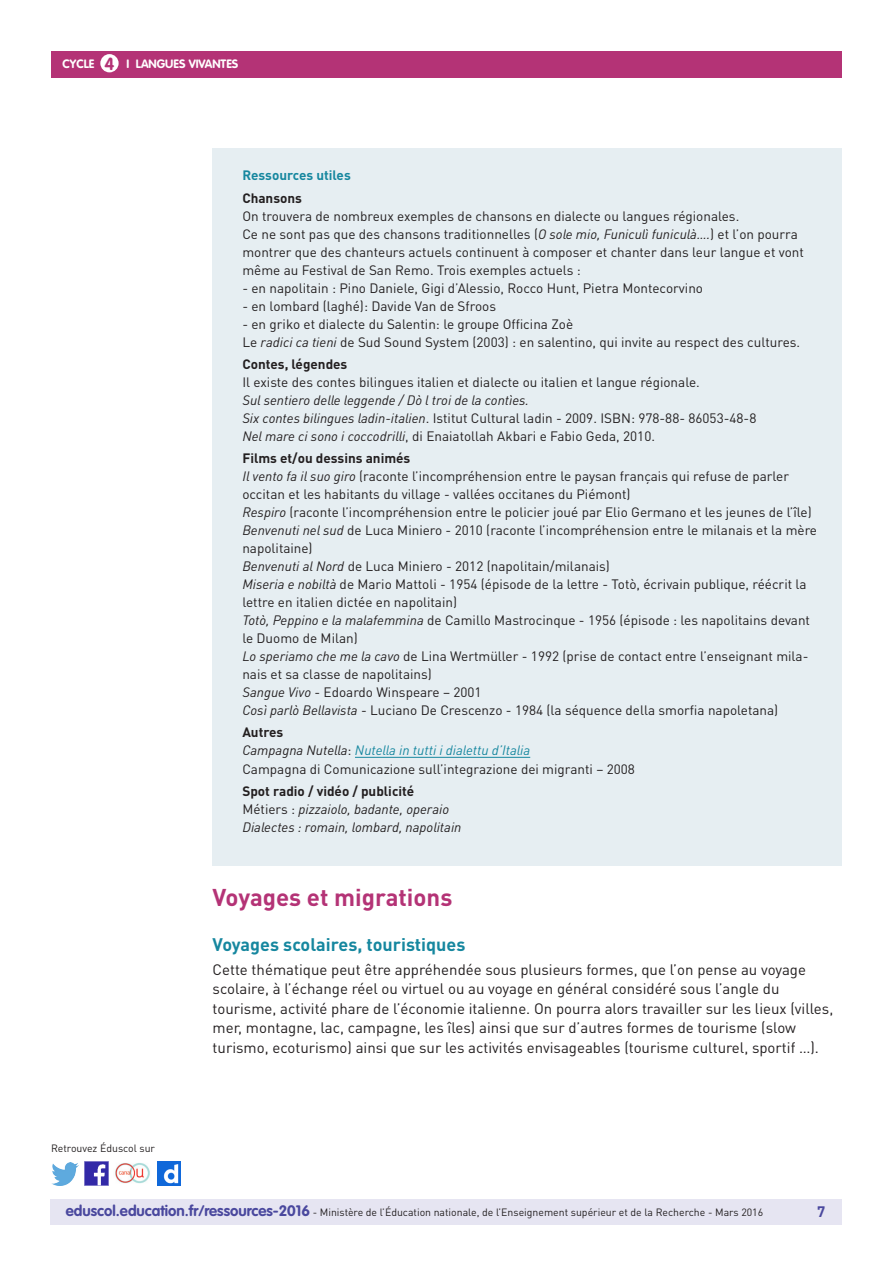
<style>
.page{position:relative;width:893px;height:1263px;background:#fff}
.page>*{position:absolute;margin:0;border:0;box-sizing:border-box;transform-origin:0 0}
._03_Titre_de_niveau{font:700 24px "DIN Pro";color:#b43376}
._04_Titre_de_niveau{font:700 18px "DIN Pro";color:#16879f}
.t1{font:700 17.25px "VAG Rounded Std";color:#b43376}
._06_Texte_courant{font:15px/19.5px "DIN Pro";color:#231f20}
.t2{font:700 15px "DIN Pro";color:#4a489e}
._15_texte_encadré{font:13.5px/18px "DIN Pro";color:#231f20}
._15_texte_encadré-2{font:italic 13.5px "DIN Pro";color:#231f20}
._15_Sous_titre_encad{font:700 13.5px "DIN Pro";color:#231f20}
._15_texte_encadré-3{font:italic 13.5px "DIN Pro";color:#16879f}
._15_Titre_encadré{font:700 13.5px "DIN Pro";color:#16879f}
.t3{font:700 12px "VAG Rounded Std";color:#fff}
.t4{font:10.5px "DIN Pro";color:#231f20}
.s1{font-style:italic}
.s2{color:#231f20}
.s3{font-style:normal;color:#231f20}
.s4{font-style:normal}
.s5{font-family:"VAG Rounded Std";font-weight:700;font-size:15px;color:#4a489e}
</style>
<div class="page">
<div style="left:50px;top:1199px;width:791px;height:26px;background:#e6e5f2"></div>
<div style="left:51px;top:51px;width:791px;height:27px;background:#b43376"></div>
<div style="left:100px;top:54px;width:19px;height:18px;background:#fff;border-radius:50%"></div>
<img style="left:85px;top:1162px;width:23px;height:23px">
<img style="left:51px;top:1163px;width:28px;height:22px">
<img style="left:158px;top:1162px;width:22px;height:23px">
<img style="left:115px;top:1163px;width:35px;height:21px">
<div style="left:213px;top:149px;width:629px;height:717px;background:#e6eef2"></div>
<hr style="left:355px;top:757px;width:175px;height:1px;background:#16879f">
<p class="t1" style="left:105px;top:53px;width:11px">4</p>
<p class="t3" style="left:63px;top:57px;width:33px">CYCLE</p>
<p class="t3" style="left:127px;top:57px;width:113px">I LANGUES VIVANTES</p>
<p class="_15_Titre_encadré" style="left:242px;top:167px;width:110px">Ressources utiles</p>
<p class="_15_Sous_titre_encad" style="left:242px;top:189px;width:61px">Chansons</p>
<p class="_15_texte_encadré" style="left:242px;top:206px;width:498px">On trouvera de nombreux exemples de chansons en dialecte ou langues régionales.</p>
<p class="_15_texte_encadré" style="left:242px;top:224px;width:563px">Ce ne sont pas que des chansons traditionnelles (<span class="s1">O sole mio, Funiculì funiculà….</span>) et l’on pourra montrer que des chanteurs actuels continuent à composer et chanter dans leur langue et vont même au Festival de San Remo. Trois exemples actuels :</p>
<p class="_15_texte_encadré" style="left:242px;top:278px;width:462px">- en napolitain : Pino Daniele, Gigi d’Alessio, Rocco Hunt, Pietra Montecorvino</p>
<p class="_15_texte_encadré" style="left:242px;top:296px;width:255px">- en lombard (laghé): Davide Van de Sfroos</p>
<p class="_15_texte_encadré" style="left:242px;top:314px;width:332px">- en griko et dialecte du Salentin: le groupe Officina Zoè</p>
<p class="_15_texte_encadré" style="left:242px;top:332px;width:559px">Le <span class="s1">radici ca tieni</span> de Sud Sound System (2003) : en salentino, qui invite au respect des cultures.</p>
<p class="_15_Sous_titre_encad" style="left:242px;top:355px;width:107px">Contes, légendes</p>
<p class="_15_texte_encadré" style="left:242px;top:373px;width:459px">Il existe des contes bilingues italien et dialecte ou italien et langue régionale.</p>
<p class="_15_texte_encadré-2" style="left:242px;top:392px;width:288px">Sul sentiero delle leggende / Dò l troi de la contìes.</p>
<p class="_15_texte_encadré" style="left:242px;top:409px;width:515px"><span class="s1">Six contes bilingues ladin-italien</span>. Istitut Cultural ladin - 2009. ISBN: 978-88- 86053-48-8</p>
<p class="_15_texte_encadré" style="left:242px;top:427px;width:414px"><span class="s1">Nel mare ci sono i coccodrilli</span>, di Enaiatollah Akbari e Fabio Geda, 2010.</p>
<p class="_15_Sous_titre_encad" style="left:242px;top:449px;width:169px">Films et/ou dessins animés</p>
<p class="_15_texte_encadré" style="left:242px;top:467px;width:548px"><span class="s1">Il vento fa il suo giro</span> (raconte l’incompréhension entre le paysan français qui refuse de parler occitan et les habitants du village - vallées occitanes du Piémont)</p>
<p class="_15_texte_encadré" style="left:242px;top:503px;width:571px"><span class="s1">Respiro</span> (raconte l’incompréhension entre le policier joué par Elio Germano et les jeunes de l’île)</p>
<p class="_15_texte_encadré" style="left:242px;top:521px;width:576px"><span class="s1">Benvenuti nel sud</span> de Luca Miniero - 2010 (raconte l’incompréhension entre le milanais et la mère napolitaine)</p>
<p class="_15_texte_encadré" style="left:242px;top:557px;width:369px"><span class="s1">Benvenuti al Nord</span> de Luca Miniero - 2012 (napolitain/milanais)</p>
<p class="_15_texte_encadré" style="left:242px;top:575px;width:566px"><span class="s1">Miseria e nobiltà</span> de Mario Mattoli - 1954 (épisode de la lettre - Totò, écrivain publique, réécrit la lettre en italien dictée en napolitain)</p>
<p class="_15_texte_encadré" style="left:242px;top:611px;width:569px"><span class="s1">Totò, Peppino e la malafemmina</span> de Camillo Mastrocinque - 1956 (épisode : les napolitains devant le Duomo de Milan)</p>
<p class="_15_texte_encadré" style="left:242px;top:647px;width:568px"><span class="s1">Lo speriamo che me la cavo</span> de Lina Wertmüller - 1992 (prise de contact entre l’enseignant mila&shy;nais et sa classe de napolitains)</p>
<p class="_15_texte_encadré" style="left:242px;top:683px;width:241px"><span class="s1">Sangue Vivo</span> - Edoardo Winspeare – 2001</p>
<p class="_15_texte_encadré" style="left:242px;top:701px;width:537px"><span class="s1">Così parlò Bellavista</span> - Luciano De Crescenzo - 1984 (la séquence della smorfia napoletana)</p>
<p class="_15_Sous_titre_encad" style="left:242px;top:724px;width:42px">Autres</p>
<p class="_15_texte_encadré-3" style="left:242px;top:742px;width:289px"><span class="s2">Campagna Nutella</span><span class="s3">:</span> Nutella in tutti i dialettu d’Italia</p>
<p class="_15_texte_encadré" style="left:242px;top:759px;width:394px">Campagna di Comunicazione sull’integrazione dei migranti – 2008</p>
<p class="_15_Sous_titre_encad" style="left:242px;top:782px;width:173px">Spot radio / vidéo / publicité</p>
<p class="_15_texte_encadré-2" style="left:242px;top:800px;width:208px"><span class="s4">Métiers :</span> pizzaiolo, badante, operaio</p>
<p class="_15_texte_encadré-2" style="left:242px;top:818px;width:221px">Dialectes : romain, lombard, napolitain</p>
<p class="t4" style="left:51px;top:1141px;width:106px">Retrouvez Éduscol sur</p>
<p class="_03_Titre_de_niveau" style="left:213px;top:881px;width:241px">Voyages et migrations</p>
<p class="_04_Titre_de_niveau" style="left:213px;top:933px;width:254px">Voyages scolaires, touristiques</p>
<p class="_06_Texte_courant" style="left:213px;top:959px;width:622px">Cette thématique peut être appréhendée sous plusieurs formes, que l’on pense au voyage scolaire, à l’échange réel ou virtuel ou au voyage en général considéré sous l’angle du tourisme, activité phare de l’économie italienne. On pourra alors travailler sur les lieux (villes, mer, montagne, lac, campagne, les îles) ainsi que sur d’autres formes de tourisme (slow turismo, ecoturismo) ainsi que sur les activités envisageables (tourisme culturel, sportif …).</p>
<p class="t4" style="left:66px;top:1205px;width:699px"><span class="s5">eduscol.education.fr/ressources-2016</span> - Ministère de l’Éducation nationale, de l’Enseignement supérieur et de la Recherche - Mars 2016</p>
<p class="t2" style="left:817px;top:1201px;width:10px">7</p>
</div>
